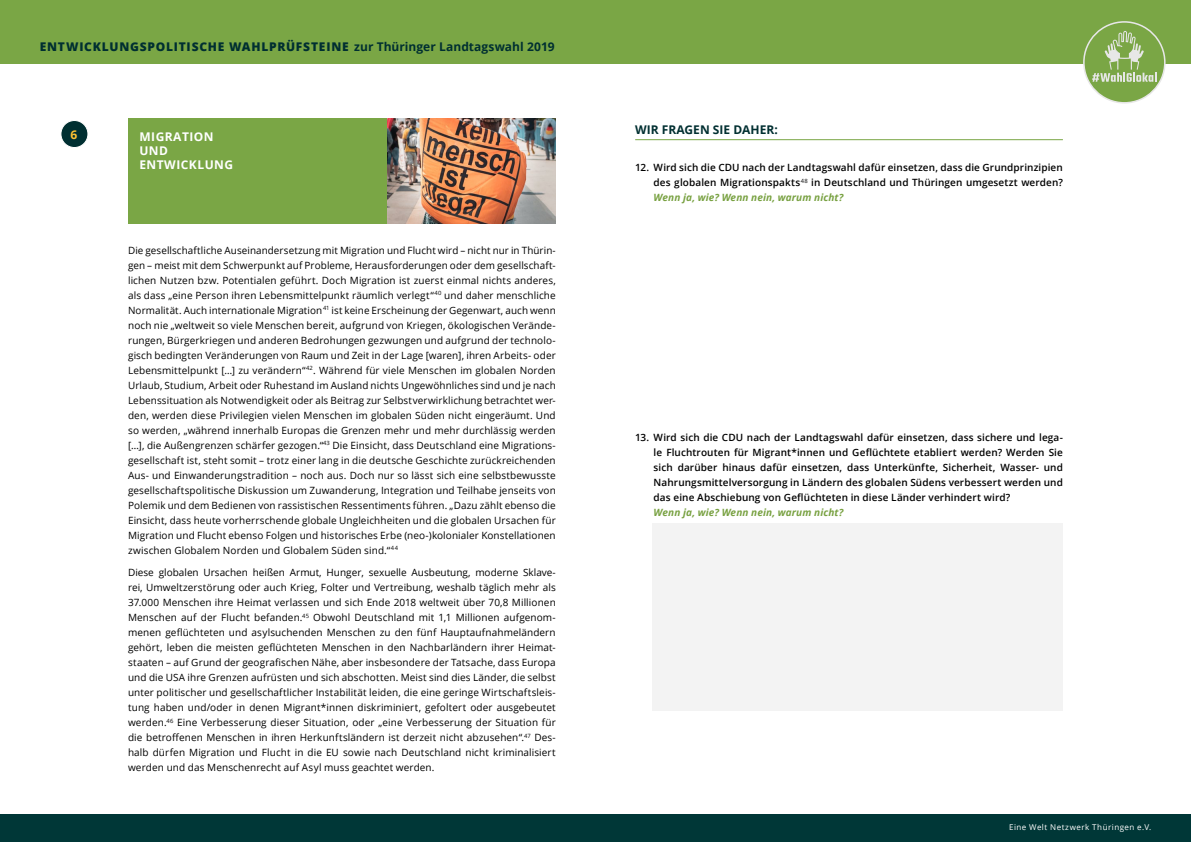
<style>
.page{position:relative;width:1191px;height:842px;background:#fff}
.page>*{position:absolute;margin:0;border:0;box-sizing:border-box;transform-origin:0 0}
.t1{font:800 12px "Open Sans";letter-spacing:.065em;color:#002f31}
.t2{font:700 12px/14px "Open Sans";letter-spacing:.04em;color:#fff}
.t3{font:700 12px "Open Sans";color:#002f31}
.t4{font:700 12px "Open Sans";color:#fec232}
.t5{font:10px/15px "Open Sans";letter-spacing:.01em;color:#000;text-align:justify}
.t6{font:600 10px/15px "Open Sans";letter-spacing:.01em;color:#000;text-align:justify}
.t7{font:italic 700 10px "Open Sans";letter-spacing:.01em;color:#78a141}
.t8{font:8px "Open Sans";letter-spacing:.06em;color:#fff}
.s1{font-weight:700}
.s2{font-weight:700;font-style:italic;color:#78a141}
</style>
<div class="page">
<div style="left:0;top:0;width:1191px;height:64px;background:#7aa645"></div>
<div style="left:0;top:814px;width:1191px;height:28px;background:#003737"></div>
<div style="left:1083px;top:22px;width:81px;height:81px;background:#7aa645;border-radius:50%"></div>
<div style="left:1083px;top:21px;width:82px;height:83px;border:2px solid #e7e7e7;border-radius:50%"></div>
<svg style="left:1092px;top:31px;width:64px;height:51px"></svg>
<div style="left:128px;top:118px;width:259px;height:106px;background:#7aa645"></div>
<div style="left:61px;top:121px;width:27px;height:27px;background:#002f31;border-radius:50%"></div>
<div style="left:60px;top:120px;width:28px;height:28px;border:1px solid #fff;border-radius:50%"></div>
<hr style="left:635px;top:139px;width:428px;height:1px;background:#7aa645">
<img style="left:387px;top:119px;width:169px;height:105px">
<div style="left:652px;top:524px;width:411px;height:187px;background:#f3f3f3"></div>
<p class="t1" style="left:40px;top:38px;width:516px">ENTWICKLUNGSPOLITISCHE WAHLPRÜFSTEINE <span class="s1">zur Thüringer Landtagswahl 2019</span></p>
<p class="t4" style="left:70px;top:126px;width:8px">6</p>
<p class="t2" style="left:139px;top:129px;width:95px">MIGRATION<br>UND<br>ENTWICKLUNG</p>
<p class="t5" style="left:128px;top:242px;width:429px">Die gesellschaftliche Auseinandersetzung mit Migration und Flucht wird – nicht nur in Thürin&shy;gen – meist mit dem Schwerpunkt auf Probleme, Herausforderungen oder dem gesellschaft&shy;lichen Nutzen bzw. Potentialen geführt. Doch Migration ist zuerst einmal nichts anderes, als dass „eine Person ihren Lebensmittelpunkt räumlich verlegt“<sup>40</sup> und daher menschliche Normalität. Auch internationale Migration<sup>41</sup> ist keine Erscheinung der Gegenwart, auch wenn noch nie „weltweit so viele Menschen bereit, aufgrund von Kriegen, ökologischen Verände&shy;rungen, Bürgerkriegen und anderen Bedrohungen gezwungen und aufgrund der technolo&shy;gisch bedingten Veränderungen von Raum und Zeit in der Lage [waren], ihren Arbeits- oder Lebensmittelpunkt […] zu verändern“<sup>42</sup>. Während für viele Menschen im globalen Norden Urlaub, Studium, Arbeit oder Ruhestand im Ausland nichts Ungewöhnliches sind und je nach Lebenssituation als Notwendigkeit oder als Beitrag zur Selbstverwirklichung betrachtet wer&shy;den, werden diese Privilegien vielen Menschen im globalen Süden nicht eingeräumt. Und so werden, „während innerhalb Europas die Grenzen mehr und mehr durchlässig werden […], die Außengrenzen schärfer gezogen.“<sup>43</sup> Die Einsicht, dass Deutschland eine Migrations&shy;gesellschaft ist, steht somit – trotz einer lang in die deutsche Geschichte zurückreichenden Aus- und Einwanderungstradition – noch aus. Doch nur so lässt sich eine selbstbewusste gesellschaftspolitische Diskussion um Zuwanderung, Integration und Teilhabe jenseits von Polemik und dem Bedienen von rassistischen Ressentiments führen. „Dazu zählt ebenso die Einsicht, dass heute vorherrschende globale Ungleichheiten und die globalen Ursachen für Migration und Flucht ebenso Folgen und historisches Erbe (neo-)kolonialer Konstellationen zwischen Globalem Norden und Globalem Süden sind.“<sup>44</sup></p>
<p class="t5" style="left:128px;top:565px;width:429px">Diese globalen Ursachen heißen Armut, Hunger, sexuelle Ausbeutung, moderne Sklave&shy;rei, Umweltzerstörung oder auch Krieg, Folter und Vertreibung, weshalb täglich mehr als 37.000 Menschen ihre Heimat verlassen und sich Ende 2018 weltweit über 70,8 Millionen Menschen auf der Flucht befanden.<sup>45</sup> Obwohl Deutschland mit 1,1 Millionen aufgenom&shy;menen geflüchteten und asylsuchenden Menschen zu den fünf Hauptaufnahmeländern gehört, leben die meisten geflüchteten Menschen in den Nachbarländern ihrer Heimat&shy;staaten – auf Grund der geografischen Nähe, aber insbesondere der Tatsache, dass Europa und die USA ihre Grenzen aufrüsten und sich abschotten. Meist sind dies Länder, die selbst unter politischer und gesellschaftlicher Instabilität leiden, die eine geringe Wirtschaftsleis&shy;tung haben und/oder in denen Migrant*innen diskriminiert, gefoltert oder ausgebeutet werden.<sup>46</sup> Eine Verbesserung dieser Situation, oder „eine Verbesserung der Situation für die betroffenen Menschen in ihren Herkunftsländern ist derzeit nicht abzusehen“.<sup>47</sup> Des&shy;halb dürfen Migration und Flucht in die EU sowie nach Deutschland nicht kriminalisiert werden und das Menschenrecht auf Asyl muss geachtet werden.</p>
<p class="t3" style="left:635px;top:121px;width:144px">WIR FRAGEN SIE DAHER:</p>
<p class="t6" style="left:653px;top:160px;width:411px;text-indent:-18px">12. Wird sich die CDU nach der Landtagswahl dafür einsetzen, dass die Grundprinzipien des globalen Migrationspakts<sup>48</sup> in Deutschland und Thüringen umgesetzt werden?<br><span class="s2">Wenn ja, wie? Wenn nein, warum nicht?</span></p>
<p class="t6" style="left:653px;top:430px;width:411px;text-indent:-18px">13. Wird sich die CDU nach der Landtagswahl dafür einsetzen, dass sichere und lega&shy;le Fluchtrouten für Migrant*innen und Geflüchtete etabliert werden? Werden Sie sich darüber hinaus dafür einsetzen, dass Unterkünfte, Sicherheit, Wasser- und Nahrungsmittelversorgung in Ländern des globalen Südens verbessert werden und das eine Abschiebung von Geflüchteten in diese Länder verhindert wird?</p>
<p class="t7" style="left:653px;top:505px;width:191px">Wenn ja, wie? Wenn nein, warum nicht?</p>
<p class="t8" style="left:1009px;top:822px;width:144px">Eine Welt Netzwerk Thüringen e.V.</p>
</div>
